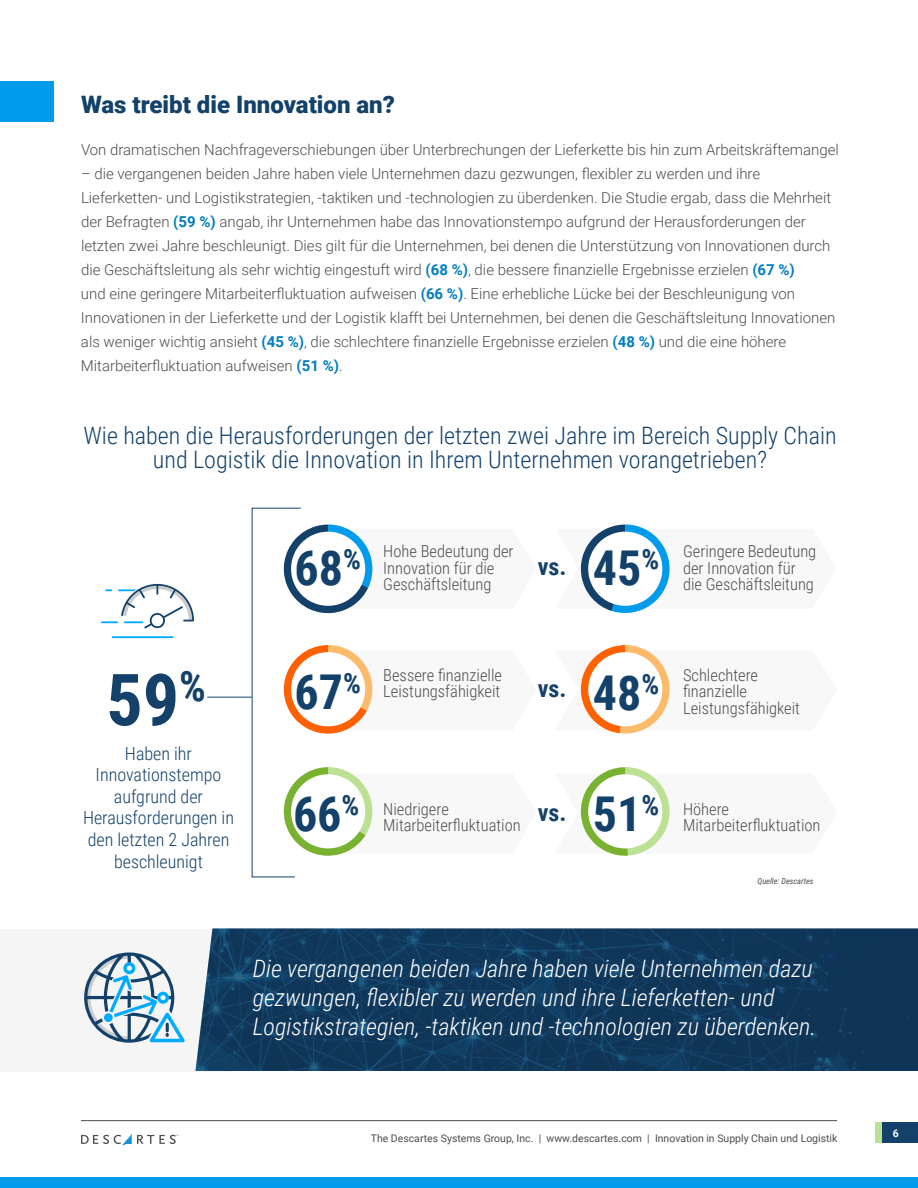
<style>
.page{position:relative;width:918px;height:1188px;background:#fff}
.page>*{position:absolute;margin:0;border:0;box-sizing:border-box;transform-origin:0 0}
.t1{font:700 72px "Roboto Condensed";color:#134169}
.t2{font:700 48px "Roboto Condensed";color:#134169}
.t3{font:700 28.05px "Roboto Condensed";color:#134169}
.t4{font:italic 300 24px/28.8px "Roboto Condensed";color:#fff}
.t5{font:300 24px/24px "Roboto Condensed";color:#134169;text-align:center}
.t6{font:900 24px "Roboto";color:#134169}
.t7{font:700 24px "Roboto Condensed";color:#134169}
.t8{font:300 18px/21.6px "Roboto Condensed";color:#134169;text-align:center}
.t9{font:300 16.5px/16.5px "Roboto Condensed";color:#4d4d4d}
.t10{font:300 15px/24px "Roboto";color:#4d4d4d}
.t11{font:700 11.1px "Roboto";color:#fff}
.t12{font:10.5px "Roboto";color:#4d4d4d}
.t13{font:italic 8.25px "Roboto Condensed";color:#4d4d4d}
.s1{font-weight:700;color:#007dc0}
.s2{font-size:10.5px}
</style>
<div class="page">
<svg style="left:81px;top:1134px;width:98px;height:12px"></svg>
<hr style="left:81px;top:1120px;width:756px;height:1px;background:#4d4d4d">
<div style="left:882px;top:1122px;width:36px;height:21px;background:#134169"></div>
<div style="left:876px;top:1122px;width:6px;height:21px;background:#bce194"></div>
<div style="left:0;top:1177px;width:918px;height:11px;background:#009ceb"></div>
<div style="left:0;top:81px;width:54px;height:41px;background:#009ceb"></div>
<svg style="left:580px;top:524px;width:90px;height:89px"></svg>
<svg style="left:580px;top:645px;width:90px;height:89px"></svg>
<svg style="left:580px;top:767px;width:90px;height:89px"></svg>
<hr style="left:112px;top:636px;width:62px;height:2px;background:#0af">
<svg style="left:101px;top:584px;width:93px;height:45px"></svg>
<hr style="left:207px;top:697px;width:45px;height:1px;background:#134169">
<svg style="left:252px;top:508px;width:121px;height:369px"></svg>
<div style="left:0;top:929px;width:230px;height:142px;background:#f5f5f5"></div>
<img style="left:195px;top:928px;width:723px;height:143px">
<svg style="left:84px;top:952px;width:101px;height:91px"></svg>
<h3 class="t6" style="left:81px;top:87px;width:316px">Was treibt die Innovation an?</h3>
<p class="t10" style="left:81px;top:138px;width:759px">Von dramatischen Nachfrageverschiebungen über Unterbrechungen der Lieferkette bis hin zum Arbeitskräftemangel</p>
<p class="t10" style="left:81px;top:162px;width:756px">– die vergangenen beiden Jahre haben viele Unternehmen dazu gezwungen, flexibler zu werden und ihre Lieferketten- und Logistikstrategien, -taktiken und -technologien zu überdenken. Die Studie ergab, dass die Mehrheit der Befragten <span class="s1">(59 %)</span> angab, ihr Unternehmen habe das Innovationstempo aufgrund der Herausforderungen der letzten zwei Jahre beschleunigt. Dies gilt für die Unternehmen, bei denen die Unterstützung von Innovationen durch die Geschäftsleitung als sehr wichtig eingestuft wird <span class="s1">(68 %)</span>, die bessere finanzielle Ergebnisse erzielen <span class="s1">(67 %)<br></span>und eine geringere Mitarbeiterfluktuation aufweisen <span class="s1">(66 %)</span>. Eine erhebliche Lücke bei der Beschleunigung von Innovationen in der Lieferkette und der Logistik klafft bei Unternehmen, bei denen die Geschäftsleitung Innovationen als weniger wichtig ansieht <span class="s1">(45 %)</span>, die schlechtere finanzielle Ergebnisse erzielen <span class="s1">(48 %)</span> und die eine höhere Mitarbeiterfluktuation aufweisen <span class="s1">(51 %)</span>.</p>
<h3 class="t5" style="left:83px;top:423px;width:755px">Wie haben die Herausforderungen der letzten zwei Jahre im Bereich Supply Chain und Logistik die Innovation in Ihrem Unternehmen vorangetrieben?</h3>
<h2 class="t2" style="left:295px;top:534px;width:68px">68<sup>%</sup></h2>
<p class="t9" style="left:383px;top:542px;width:132px">Hohe Bedeutung der<br>Innovation für die<br>Geschäftsleitung</p>
<p class="t9" style="left:683px;top:542px;width:135px">Geringere Bedeutung der Innovation für die Geschäftsleitung</p>
<h3 class="t3" style="left:641px;top:539px;width:19px">%</h3>
<h2 class="t2" style="left:593px;top:534px;width:50px">45</h2>
<h3 class="t7" style="left:538px;top:550px;width:30px">vs.</h3>
<h1 class="t1" style="left:106px;top:649px;width:101px">59<sup>%</sup></h1>
<p class="t8" style="left:83px;top:742px;width:152px">Haben ihr<br>Innovationstempo aufgrund der<br>Herausforderungen in den letzten 2 Jahren beschleunigt</p>
<h2 class="t2" style="left:295px;top:658px;width:68px">67<sup>%</sup></h2>
<p class="t9" style="left:383px;top:666px;width:120px">Bessere finanzielle<br>Leistungsfähigkeit</p>
<p class="t9" style="left:683px;top:666px;width:119px">Schlechtere finanzielle<br>Leistungsfähigkeit</p>
<h2 class="t2" style="left:593px;top:660px;width:68px">48<sup>%</sup></h2>
<h3 class="t7" style="left:538px;top:672px;width:30px">vs.</h3>
<h2 class="t2" style="left:293px;top:781px;width:68px">66<sup>%</sup></h2>
<h2 class="t2" style="left:593px;top:781px;width:68px">51<sup>%</sup></h2>
<p class="t9" style="left:383px;top:800px;width:139px">Niedrigere<br>Mitarbeiterfluktuation</p>
<p class="t9" style="left:683px;top:800px;width:139px">Höhere<br>Mitarbeiterfluktuation</p>
<h3 class="t7" style="left:538px;top:795px;width:30px">vs.</h3>
<p class="t13" style="left:758px;top:876px;width:58px">Quelle: Descartes</p>
<h3 class="t4" style="left:253px;top:953px;width:565px">Die vergangenen beiden Jahre haben viele Unternehmen dazu gezwungen, flexibler zu werden und ihre Lieferketten- und<br>Logistikstrategien, -taktiken und -technologien zu überdenken.</h3>
<p class="t12" style="left:371px;top:1131px;width:468px">The Descartes Systems Group, Inc. | www.descartes.com | Innovation in Supply Chain und Logistik</p>
<p class="t11" style="left:892px;top:1126px;width:9px">6<span class="s2">6</span></p>
</div>
